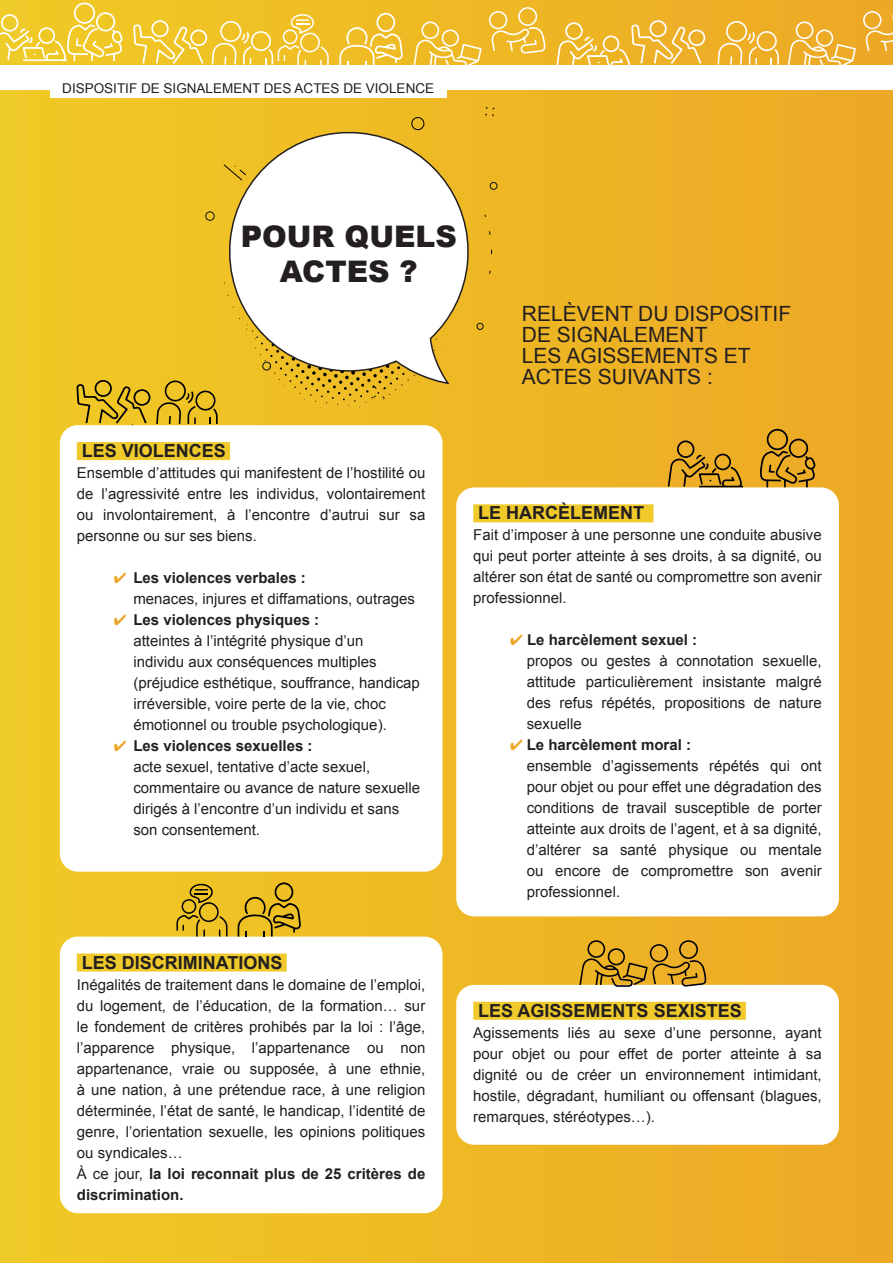
<style>
.page{position:relative;width:893px;height:1263px;background:#fff}
.page>*{position:absolute;margin:0;border:0;box-sizing:border-box;transform-origin:0 0}
.t1{font:900 29.7px/35.7px "Arial";color:#231f20;text-align:center}
.t2{font:21px/21px "Arial";color:#231f20}
.t3{font:700 18px "Arial";color:#231f20}
.t4{font:15px/21px "Arial";color:#231f20}
.t5{font:13.5px "Arial";color:#231f20}
.s1{color:#eca627}
.s2{font-weight:700}
</style>
<div class="page">
<div style="left:0;top:0;width:893px;height:1263px;background:linear-gradient(to right,#f0ca25,#eda825)"></div>
<div style="left:60px;top:936px;width:383px;height:277px;background:#fff;border-radius:18px"></div>
<div style="left:77px;top:953px;width:210px;height:18px;background:#efca2a"></div>
<div style="left:456px;top:985px;width:383px;height:160px;background:#fff;border-radius:18px"></div>
<div style="left:473px;top:1002px;width:273px;height:18px;background:#efca2a"></div>
<div style="left:456px;top:487px;width:383px;height:429px;background:#fff;border-radius:18px"></div>
<div style="left:473px;top:504px;width:180px;height:18px;background:#efca2a"></div>
<svg style="left:0;top:2px;width:123px;height:59px;background:#f1d048"></svg>
<svg style="left:556px;top:20px;width:149px;height:46px;background:#f0bf4c"></svg>
<svg style="left:133px;top:14px;width:196px;height:52px;background:#f1cb46"></svg>
<svg style="left:717px;top:21px;width:62px;height:44px;background:#f0b945"></svg>
<svg style="left:489px;top:7px;width:56px;height:47px;background:#f0c248"></svg>
<svg style="left:413px;top:21px;width:69px;height:45px;background:#f1c64c"></svg>
<svg style="left:863px;top:7px;width:30px;height:44px"></svg>
<svg style="left:788px;top:21px;width:68px;height:45px;background:#f0ba4e"></svg>
<svg style="left:339px;top:13px;width:64px;height:53px;background:#f1c74a"></svg>
<div style="left:0;top:66px;width:893px;height:24px;background:#fff"></div>
<div style="left:50px;top:78px;width:396px;height:20px;background:#fff"></div>
<svg style="left:760px;top:429px;width:56px;height:58px;background:#c08b1f"></svg>
<svg style="left:668px;top:440px;width:75px;height:47px;background:#c59120"></svg>
<svg style="left:76px;top:380px;width:74px;height:45px;background:#c6a31f"></svg>
<svg style="left:156px;top:106px;width:343px;height:318px"></svg>
<div style="left:60px;top:425px;width:383px;height:447px;background:#fff;border-radius:18px"></div>
<div style="left:77px;top:442px;width:153px;height:18px;background:#efca2a"></div>
<svg style="left:176px;top:884px;width:51px;height:52px;background:#c9a320"></svg>
<svg style="left:238px;top:882px;width:63px;height:54px;background:#c9a11f"></svg>
<svg style="left:579px;top:940px;width:127px;height:47px;background:#c69628"></svg>
<p class="t5" style="left:62px;top:79px;width:373px">DISPOSITIF DE SIGNALEMENT DES ACTES DE VIOLENCE</p>
<h1 class="t1" style="left:241px;top:217px;width:218px">POUR QUELS<br>ACTES ?</h1>
<h2 class="t2" style="left:522px;top:304px;width:271px">RELÈVENT DU DISPOSITIF<br>DE SIGNALEMENT<br>LES AGISSEMENTS ET<br>ACTES SUIVANTS :</h2>
<p class="t3" style="left:82px;top:439px;width:146px">LES VIOLENCES</p>
<p class="t4" style="left:77px;top:462px;width:350px;text-align:justify">Ensemble d’attitudes qui manifestent de l’hostilité ou de l’agressivité entre les individus, volontairement ou involontairement, à l’encontre d’autrui sur sa personne ou sur ses biens.</p>
<p class="t4" style="left:133px;top:567px;width:283px;text-indent:-20px"><span class="s1">✔</span> <span class="s2">Les violences verbales :<br></span>menaces, injures et diffamations, outrages</p>
<p class="t4" style="left:133px;top:609px;width:288px;text-indent:-19px"><span class="s1">✔</span> <span class="s2">Les violences physiques :<br></span>atteintes à l’intégrité physique d’un<br>individu aux conséquences multiples (préjudice esthétique, souffrance, handicap irréversible, voire perte de la vie, choc émotionnel ou trouble psychologique).</p>
<p class="t4" style="left:133px;top:735px;width:288px;text-indent:-19px"><span class="s1">✔</span> <span class="s2">Les violences sexuelles :<br></span>acte sexuel, tentative d’acte sexuel, commentaire ou avance de nature sexuelle dirigés à l’encontre d’un individu et sans son consentement.</p>
<p class="t3" style="left:82px;top:950px;width:202px">LES DISCRIMINATIONS</p>
<p class="t4" style="left:77px;top:974px;width:350px">Inégalités de traitement dans le domaine de l’emploi, du logement, de l’éducation, de la formation… sur le fondement de critères prohibés par la loi : l’âge, l’apparence physique, l’appartenance ou non appartenance, vraie ou supposée, à une ethnie, à une nation, à une prétendue race, à une religion déterminée, l’état de santé, le handicap, l’identité de genre, l’orientation sexuelle, les opinions politiques ou syndicales…<br>À ce jour, <span class="s2">la loi reconnait plus de 25 critères de discrimination.</span></p>
<p class="t3" style="left:478px;top:501px;width:167px">LE HARCÈLEMENT</p>
<p class="t4" style="left:473px;top:525px;width:350px;text-align:justify">Fait d’imposer à une personne une conduite abusive qui peut porter atteinte à ses droits, à sa dignité, ou altérer son état de santé ou compromettre son avenir professionnel.</p>
<p class="t4" style="left:527px;top:630px;width:297px;text-indent:-16px"><span class="s1">✔</span> <span class="s2">Le harcèlement sexuel :<br></span>propos ou gestes à connotation sexuelle, attitude particulièrement insistante malgré des refus répétés, propositions de nature sexuelle</p>
<p class="t4" style="left:527px;top:735px;width:296px;text-indent:-16px"><span class="s1">✔</span> <span class="s2">Le harcèlement moral :<br></span>ensemble d’agissements répétés qui ont pour objet ou pour effet une dégradation des conditions de travail susceptible de porter atteinte aux droits de l’agent, et à sa dignité, d’altérer sa santé physique ou mentale ou encore de compromettre son avenir professionnel.</p>
<p class="t3" style="left:478px;top:998px;width:265px">LES AGISSEMENTS SEXISTES</p>
<p class="t4" style="left:473px;top:1022px;width:350px;text-align:justify">Agissements liés au sexe d’une personne, ayant pour objet ou pour effet de porter atteinte à sa dignité ou de créer un environnement intimidant, hostile, dégradant, humiliant ou offensant (blagues, remarques, stéréotypes…).</p>
</div>
